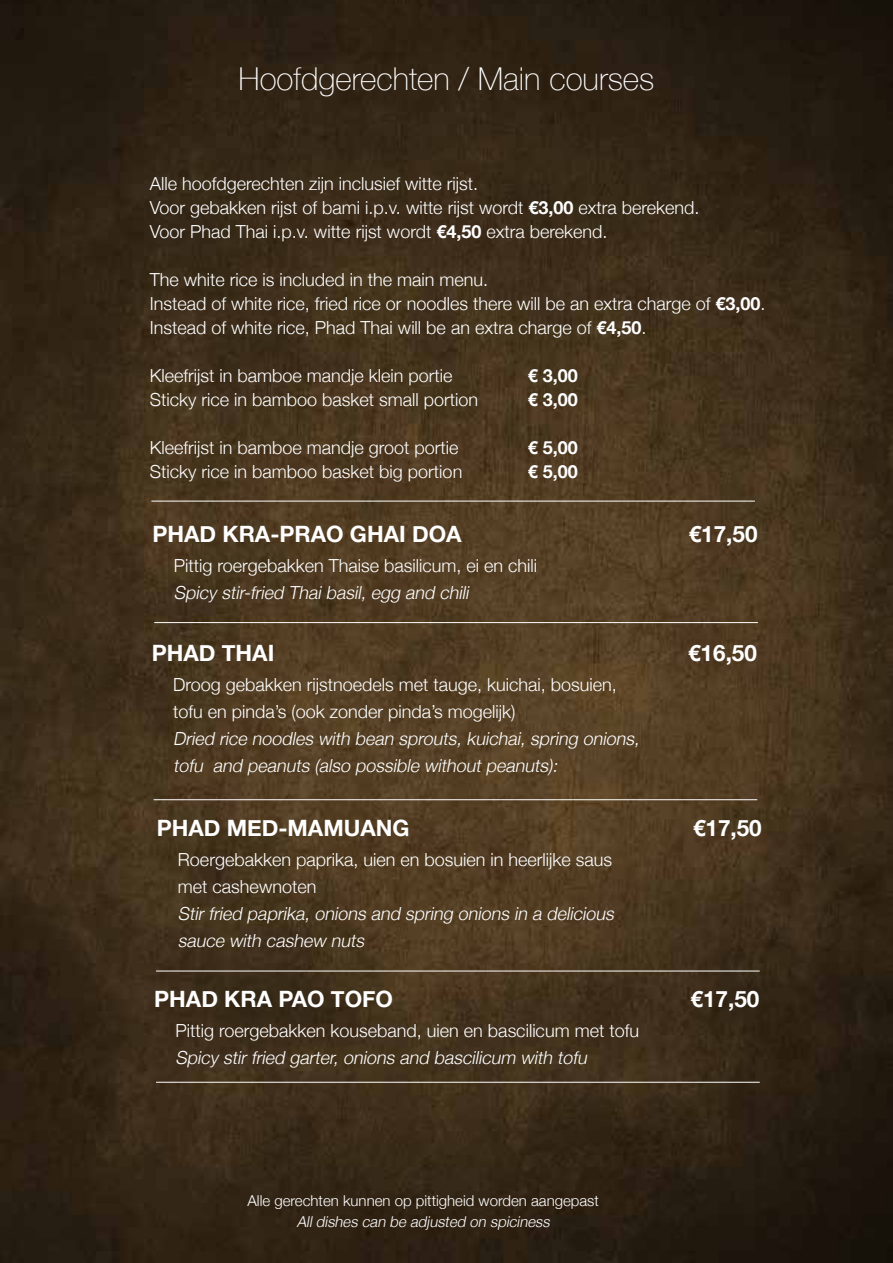
<style>
.page{position:relative;width:893px;height:1263px;background:#fff}
.page>*{position:absolute;margin:0;border:0;box-sizing:border-box;transform-origin:0 0}
.t1{font:100 31.5px "Helvetica Neue";color:#fff}
.t2{font:700 22.5px "Helvetica Neue";color:#fff}
.t3{font:300 18px/24px "Helvetica Neue";color:#fff}
.t4{font:italic 300 18px/27px "Helvetica Neue";color:#fff}
.t5{font:700 18px "Helvetica Neue";color:#fff}
.t6{font:300 15px "Helvetica Neue";color:#fff}
.t7{font:italic 300 15px "Helvetica Neue";color:#fff}
.s1{font-weight:700}
</style>
<div class="page">
<img style="left:0;top:0;width:893px;height:1263px">
<hr style="left:151px;top:501px;width:604px;height:1px;background:#fff">
<hr style="left:154px;top:622px;width:604px;height:1px;background:#fff">
<hr style="left:154px;top:799px;width:603px;height:1px;background:#fff">
<hr style="left:156px;top:971px;width:604px;height:1px;background:#fff">
<hr style="left:156px;top:1082px;width:604px;height:1px;background:#fff">
<h1 class="t1" style="left:239px;top:55px;width:417px">Hoofdgerechten / Main courses</h1>
<p class="t3" style="left:150px;top:170px;width:551px">Alle hoofdgerechten zijn inclusief witte rijst.<br>Voor gebakken rijst of bami i.p.v. witte rijst wordt <span class="s1">€3,00</span> extra berekend.<br>Voor Phad Thai i.p.v. witte rijst wordt <span class="s1">€4,50</span> extra berekend.</p>
<p class="t3" style="left:150px;top:266px;width:617px">The white rice is included in the main menu.<br>Instead of white rice, fried rice or noodles there will be an extra charge of <span class="s1">€3,00</span>.<br>Instead of white rice, Phad Thai will be an extra charge of <span class="s1">€4,50</span>.</p>
<p class="t3" style="left:150px;top:362px;width:304px">Kleefrijst in bamboe mandje klein portie</p>
<p class="t5" style="left:528px;top:361px;width:52px">€ 3,00</p>
<p class="t3" style="left:150px;top:386px;width:330px">Sticky rice in bamboo basket small portion</p>
<p class="t5" style="left:528px;top:385px;width:52px">€ 3,00</p>
<p class="t3" style="left:150px;top:434px;width:310px">Kleefrijst in bamboe mandje groot portie</p>
<p class="t5" style="left:528px;top:433px;width:52px">€ 5,00</p>
<p class="t3" style="left:150px;top:458px;width:314px">Sticky rice in bamboo basket big portion</p>
<p class="t5" style="left:528px;top:457px;width:52px">€ 5,00</p>
<p class="t2" style="left:152px;top:517px;width:311px">PHAD KRA-PRAO GHAI DOA</p>
<p class="t2" style="left:689px;top:517px;width:70px">€17,50</p>
<p class="t3" style="left:174px;top:553px;width:365px">Pittig roergebakken Thaise basilicum, ei en chili</p>
<p class="t4" style="left:174px;top:578px;width:301px">Spicystir-fried Thaibasil,egg and chili</p>
<p class="t2" style="left:152px;top:635px;width:124px">PHAD THAI</p>
<p class="t2" style="left:688px;top:635px;width:70px">€16,50</p>
<p class="t3" style="left:173px;top:670px;width:445px;line-height:27px">Droog gebakken rijstnoedels met tauge, kuichai, bosuien, tofu en pinda’s (ook zonder pinda’s mogelijk)</p>
<p class="t4" style="left:173px;top:724px;width:472px">Dried rice noodles with bean sprouts,kuichai,spring onions, tofu and peanuts (also possible withoutpeanuts):</p>
<p class="t2" style="left:157px;top:811px;width:254px">PHAD MED-MAMUANG</p>
<p class="t2" style="left:693px;top:811px;width:70px">€17,50</p>
<p class="t3" style="left:178px;top:845px;width:436px;line-height:27px">Roergebakken paprika, uien en bosuien in heerlijke saus met cashewnoten</p>
<p class="t4" style="left:178px;top:899px;width:442px">Stirfried paprika,onions and spring onions in a delicious sauce with cashew nuts</p>
<p class="t2" style="left:154px;top:982px;width:240px">PHAD KRA PAO TOFO</p>
<p class="t2" style="left:690px;top:982px;width:70px">€17,50</p>
<p class="t3" style="left:176px;top:1017px;width:465px">Pittig roergebakken kouseband, uien en bascilicum met tofu</p>
<p class="t4" style="left:176px;top:1043px;width:418px">Spicystirfried garter,onions and bascilicum with tofu</p>
<p class="t6" style="left:247px;top:1188px;width:353px">Alle gerechten kunnen op pittigheid worden aangepast</p>
<p class="t7" style="left:297px;top:1209px;width:258px">Alldishes can be adjusted on spiciness</p>
</div>
